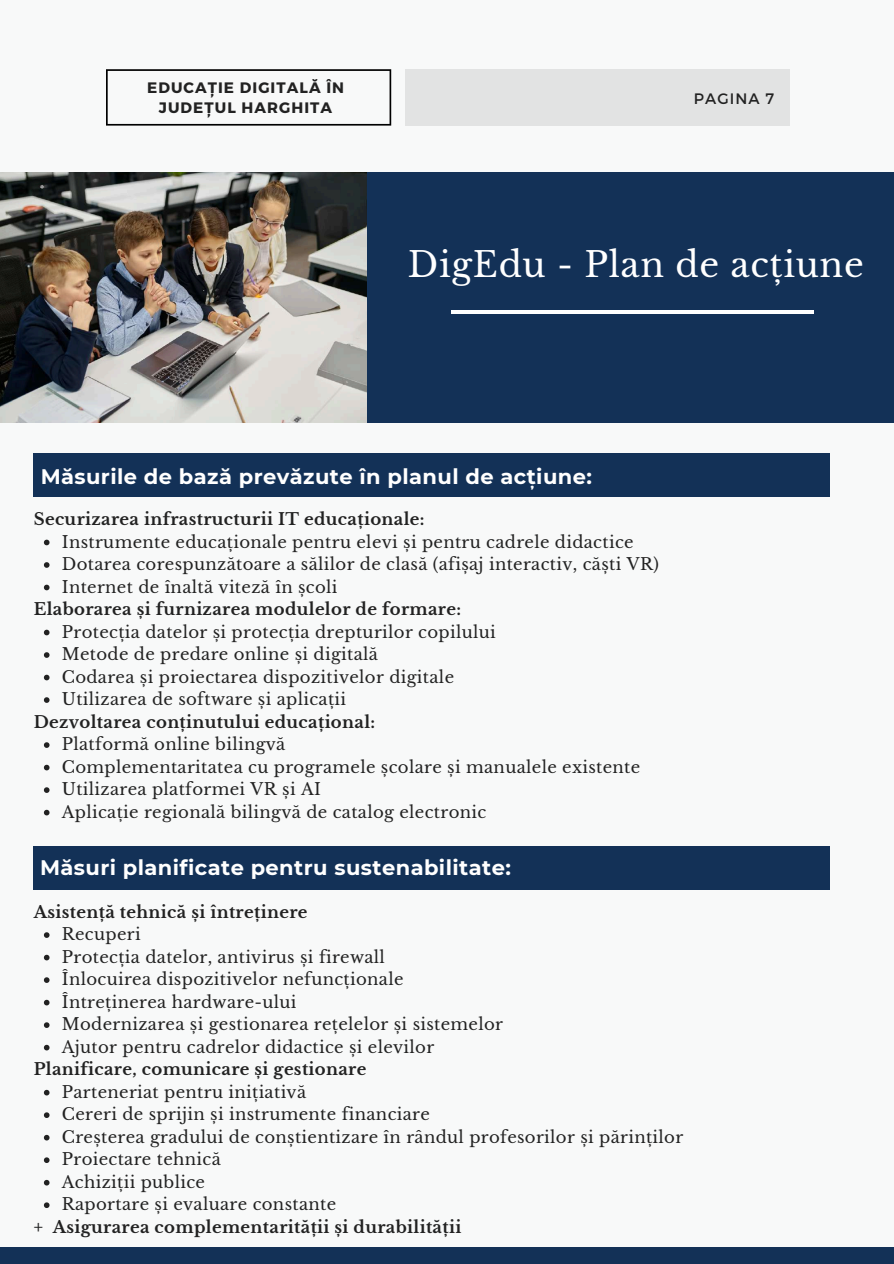
<style>
.page{position:relative;width:894px;height:1264px;background:#fff}
.page>*{position:absolute;margin:0;border:0;box-sizing:border-box;transform-origin:0 0}
.t1{font:34.5px "Libre Baskerville";letter-spacing:.02em;color:#fff}
.t2{font:700 21px "Montserrat";letter-spacing:.02em;color:#fff}
.t3{font:16.5px/22.5px "Libre Baskerville";letter-spacing:.02em;color:#222}
.t4{font:700 16.5px "Libre Baskerville";letter-spacing:.02em;color:#222}
.t5{font:700 15.15px/20.2px "Montserrat";letter-spacing:.07em;color:#222;text-align:center}
.t6{font:15.15px "Montserrat";letter-spacing:.07em;color:#222}
</style>
<div class="page">
<div style="left:0;top:0;width:893px;height:1263px;background:#f8f9f9"></div>
<img style="left:0;top:172px;width:367px;height:250px">
<div style="left:592px;top:172px;width:300px;height:250px;background:#133157"></div>
<div style="left:367px;top:172px;width:300px;height:250px;background:#133157"></div>
<hr style="left:451px;top:310px;width:362px;height:3px;background:#fff">
<svg style="left:106px;top:69px;width:285px;height:57px"></svg>
<div style="left:405px;top:69px;width:383px;height:56px;background:#e2e3e3"></div>
<div style="left:34px;top:453px;width:571px;height:44px;background:#133157"></div>
<svg style="left:44px;top:539px;width:5px;height:6px"></svg>
<svg style="left:44px;top:562px;width:5px;height:6px"></svg>
<svg style="left:44px;top:584px;width:5px;height:6px"></svg>
<svg style="left:44px;top:629px;width:5px;height:6px"></svg>
<svg style="left:44px;top:652px;width:5px;height:6px"></svg>
<svg style="left:44px;top:674px;width:5px;height:6px"></svg>
<svg style="left:44px;top:697px;width:5px;height:6px"></svg>
<svg style="left:44px;top:742px;width:5px;height:6px"></svg>
<svg style="left:44px;top:764px;width:5px;height:6px"></svg>
<svg style="left:44px;top:787px;width:5px;height:6px"></svg>
<svg style="left:44px;top:809px;width:5px;height:6px"></svg>
<div style="left:258px;top:846px;width:571px;height:43px;background:#133157"></div>
<svg style="left:44px;top:932px;width:5px;height:5px"></svg>
<svg style="left:44px;top:954px;width:5px;height:6px"></svg>
<svg style="left:44px;top:977px;width:5px;height:5px"></svg>
<svg style="left:44px;top:999px;width:5px;height:6px"></svg>
<svg style="left:44px;top:1022px;width:5px;height:5px"></svg>
<svg style="left:44px;top:1044px;width:5px;height:6px"></svg>
<svg style="left:44px;top:1089px;width:5px;height:6px"></svg>
<svg style="left:44px;top:1112px;width:5px;height:5px"></svg>
<svg style="left:44px;top:1134px;width:5px;height:6px"></svg>
<svg style="left:44px;top:1157px;width:5px;height:5px"></svg>
<svg style="left:44px;top:1179px;width:5px;height:6px"></svg>
<svg style="left:44px;top:1202px;width:5px;height:5px"></svg>
<div style="left:258px;top:453px;width:571px;height:44px;background:#133157"></div>
<div style="left:34px;top:846px;width:571px;height:43px;background:#133157"></div>
<div style="left:0;top:1247px;width:893px;height:16px;background:#133157"></div>
<p class="t5" style="left:147px;top:77px;width:198px">EDUCAȚIE DIGITALĂ ÎN<br>JUDEȚUL HARGHITA</p>
<p class="t6" style="left:693px;top:89px;width:82px">PAGINA 7</p>
<h1 class="t1" style="left:408px;top:244px;width:457px">DigEdu - Plan de acțiune</h1>
<p class="t2" style="left:41px;top:464px;width:552px">Măsurile de bază prevăzute în planul de acțiune:</p>
<p class="t4" style="left:34px;top:509px;width:392px">Securizarea infrastructurii IT educaționale:</p>
<p class="t3" style="left:62px;top:530px;width:598px">Instrumente educaționale pentru elevi și pentru cadrele didactice<br>Dotarea corespunzătoare a sălilor de clasă (afișaj interactiv, căști VR)<br>Internet de înaltă viteză în școli</p>
<p class="t4" style="left:34px;top:599px;width:429px">Elaborarea și furnizarea modulelor de formare:</p>
<p class="t3" style="left:62px;top:620px;width:435px">Protecția datelor și protecția drepturilor copilului Metode de predare online și digitală<br>Codarea și proiectarea dispozitivelor digitale Utilizarea de software și aplicații</p>
<p class="t4" style="left:34px;top:711px;width:343px">Dezvoltarea conținutului educațional:</p>
<p class="t3" style="left:62px;top:733px;width:579px">Platformă online bilingvă<br>Complementaritatea cu programele școlare și manualele existente Utilizarea platformei VR și AI<br>Aplicație regională bilingvă de catalog electronic</p>
<p class="t2" style="left:40px;top:855px;width:472px">Măsuri planificate pentru sustenabilitate:</p>
<p class="t4" style="left:34px;top:901px;width:275px">Asistență tehnică și întreținere</p>
<p class="t3" style="left:62px;top:923px;width:442px">Recuperi<br>Protecția datelor, antivirus și firewall<br>Înlocuirea dispozitivelor nefuncționale Întreținerea hardware-ului<br>Modernizarea și gestionarea rețelelor și sistemelor Ajutor pentru cadrelor didactice și elevilor</p>
<p class="t4" style="left:34px;top:1059px;width:334px">Planificare, comunicare și gestionare</p>
<p class="t3" style="left:62px;top:1080px;width:622px">Parteneriat pentru inițiativă<br>Cereri de sprijin și instrumente financiare<br>Creșterea gradului de conștientizare în rândul profesorilor și părinților Proiectare tehnică<br>Achiziții publice<br>Raportare și evaluare constante</p>
<p class="t4" style="left:34px;top:1216px;width:429px">+ Asigurarea complementarității și durabilității</p>
</div>
